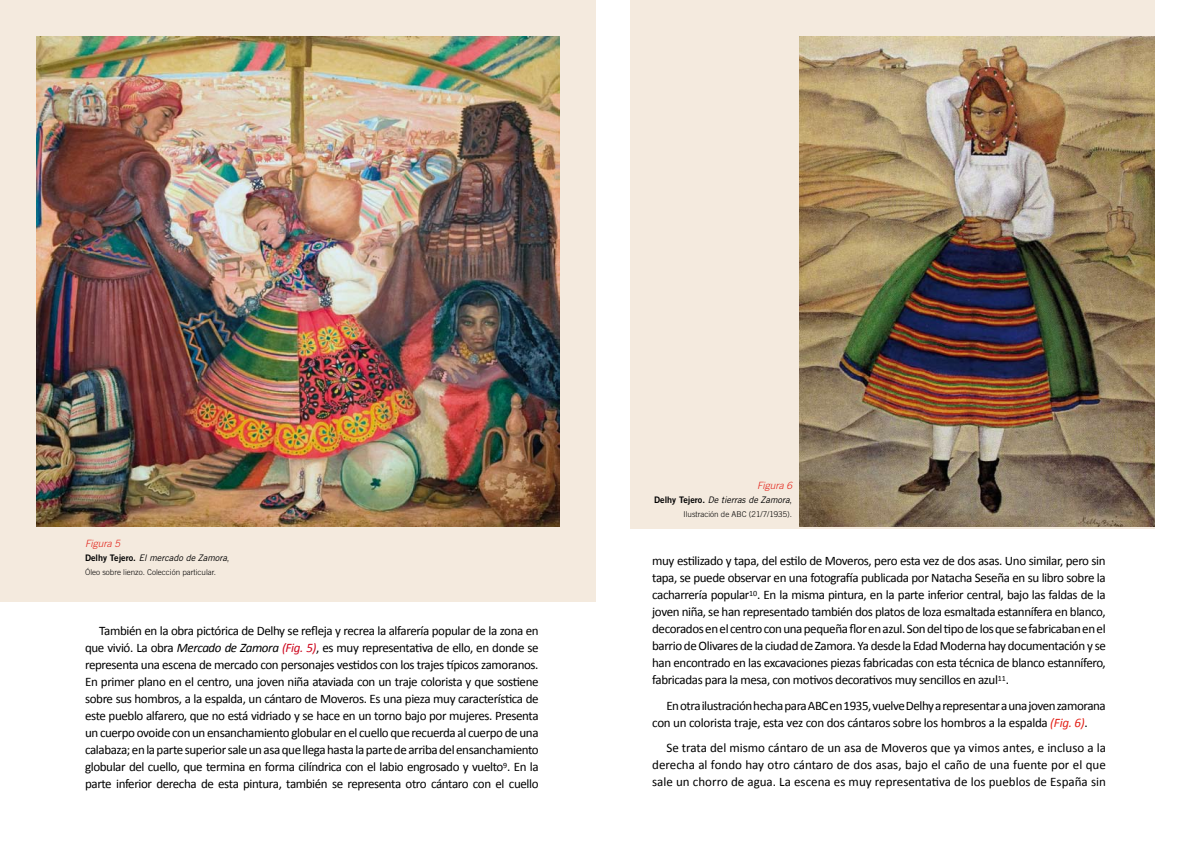
<style>
.page{position:relative;width:1191px;height:842px;background:#fff}
.page>*{position:absolute;margin:0;border:0;box-sizing:border-box;transform-origin:0 0}
.t1{font:13px/17px "Calibri";letter-spacing:-.03em;color:#000;text-align:justify}
.t2{font:italic 300 10px "Trade Gothic LT";color:#e32219}
.t3{font:italic 9px "Trade Gothic LT";color:#000}
.t4{font:300 8px "Trade Gothic LT";color:#000}
.s1{font-family:"Trade Gothic LT Bold Two";font-style:normal}
.s2{font-weight:300;font-style:normal}
.s3{font-style:italic}
.s4{font-style:italic;color:#cd071e}
.s5{font-style:italic;color:#e32219}
</style>
<div class="page">
<div style="left:0;top:0;width:595px;height:601px;background:#f4eade"></div>
<div style="left:631px;top:0;width:524px;height:528px;background:#f4eade"></div>
<img style="left:36px;top:36px;width:523px;height:491px">
<img style="left:799px;top:36px;width:356px;height:491px">
<p class="t2" style="left:85px;top:538px;width:37px">Figura 5</p>
<p class="t3" style="left:85px;top:553px;width:146px"><span class="s1">Delhy Tejero.</span> El mercado de Zamora<span class="s2">,</span></p>
<p class="t4" style="left:85px;top:568px;width:132px">Óleo sobre lienzo. Colección particular.</p>
<p class="t1" style="left:85px;top:622px;width:455px;text-indent:14px">También en la obra pictórica de Delhy se refleja y recrea la alfarería popular de la zona en que vivió. La obra <span class="s3">Mercado de Zamora</span> <span class="s4">(Fig. 5)</span>, es muy representativa de ello, en donde se representa una escena de mercado con personajes vestidos con los trajes típicos zamoranos.<br>En primer plano en el centro, una joven niña ataviada con un traje colorista y que sostiene sobre sus hombros, a la espalda, un cántaro de Moveros. Es una pieza muy característica de este pueblo alfarero, que no está vidriado y se hace en un torno bajo por mujeres. Presenta un cuerpo ovoide con un ensanchamiento globular en el cuello que recuerda al cuerpo de una calabaza; en la parte superior sale un asa que llega hasta la parte de arriba del ensanchamiento globular del cuello, que termina en forma cilíndrica con el labio engrosado y vuelto<sup>9</sup>. En la parte inferior derecha de esta pintura, también se representa otro cántaro con el cuello</p>
<p class="t2" style="left:757px;top:479px;width:37px">Figura 6</p>
<p class="t3" style="left:654px;top:494px;width:139px"><span class="s1">Delhy Tejero.</span> De tierras de Zamora<span class="s2">,</span></p>
<p class="t4" style="left:683px;top:509px;width:110px">Ilustración de ABC (21/7/1935).</p>
<p class="t1" style="left:652px;top:552px;width:455px">muy estilizado y tapa, del estilo de Moveros, pero esta vez de dos asas. Uno similar, pero sin tapa, se puede observar en una fotografía publicada por Natacha Seseña en su libro sobre la cacharrería popular<sup>10</sup>. En la misma pintura, en la parte inferior central, bajo las faldas de la joven niña, se han representado también dos platos de loza esmaltada estannífera en blanco, decorados en el centro con una pequeña flor en azul. Son del tipo de los que se fabricaban en el barrio de Olivares de la ciudad de Zamora. Ya desde la Edad Moderna hay documentación y se han encontrado en las excavaciones piezas fabricadas con esta técnica de blanco estannífero, fabricadas para la mesa, con motivos decorativos muy sencillos en azul<sup>11</sup>.</p>
<p class="t1" style="left:652px;top:696px;width:455px;text-indent:14px">En otra ilustración hecha para ABC en 1935, vuelve Delhy a representar a una joven zamorana con un colorista traje, esta vez con dos cántaros sobre los hombros a la espalda <span class="s5">(Fig. 6)</span>.</p>
<p class="t1" style="left:652px;top:739px;width:455px;text-indent:14px">Se trata del mismo cántaro de un asa de Moveros que ya vimos antes, e incluso a la derecha al fondo hay otro cántaro de dos asas, bajo el caño de una fuente por el que sale un chorro de agua. La escena es muy representativa de los pueblos de España sin</p>
</div>
